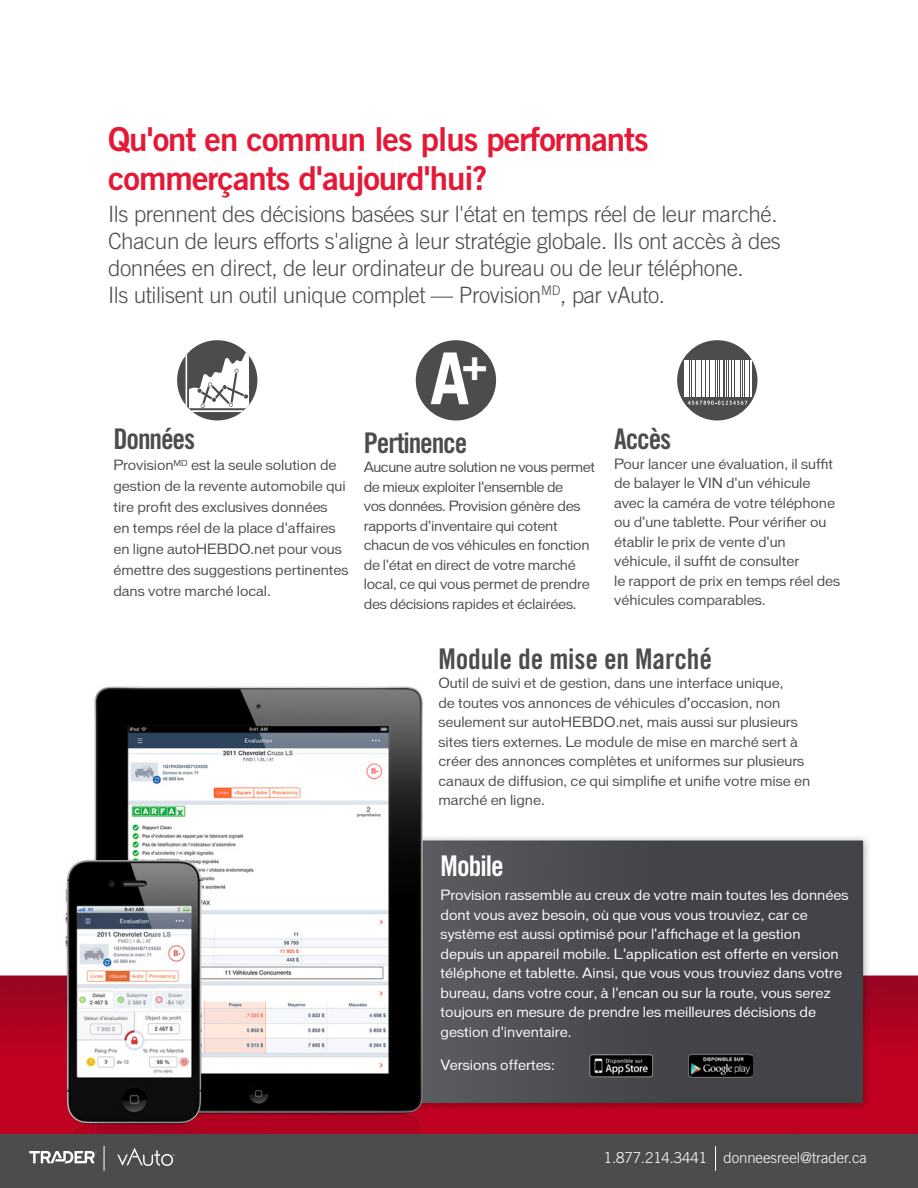
<style>
.page{position:relative;width:918px;height:1188px;background:#fff}
.page>*{position:absolute;margin:0;border:0;box-sizing:border-box;transform-origin:0 0}
.mw_intro_body{font:700 71.7px "Trade Gothic";color:#fff}
.mw_body_flap{font:33px/39px "Trade Gothic Bold Two";letter-spacing:-.03em;color:#e51836}
.mw_intro_body-2{font:28.5px "Trade Gothic Bold Cond Twenty";letter-spacing:-.005em;color:#4b4c4d}
.mw_intro_subhead__2{font:28.5px "Trade Gothic Bold Cond Twenty";letter-spacing:-.04em;color:#4b4c4d}
.t1{font:28.5px "Trade Gothic Bold Cond Twenty";letter-spacing:-.035em;color:#fff}
.mw_body_flap-2{font:300 22.5px/27px "Trade Gothic";letter-spacing:-.02em;color:#4b4c4d}
.mw_body{font:300 15px "Trade Gothic";letter-spacing:-.005em;color:#fff}
.mw_intro_body-3{font:13.5px/19.5px "Vonnes";letter-spacing:-.005em;color:#4b4c4d}
.mw_intro_subhead__2-2{font:13.5px/19.5px "Vonnes";letter-spacing:-.02em;color:#4b4c4d}
.mw_body-2{font:13.5px/19.5px "Vonnes";color:#fff}
</style>
<div class="page">
<img style="left:0;top:340px;width:918px;height:794px">
<div style="left:177px;top:340px;width:80px;height:80px;background:#4b4c4d;border-radius:50%"></div>
<div style="left:416px;top:340px;width:80px;height:80px;background:#4b4c4d;border-radius:50%"></div>
<div style="left:0;top:1134px;width:918px;height:54px;background:#4b4c4d"></div>
<svg style="left:29px;top:1151px;width:68px;height:12px"></svg>
<svg style="left:117px;top:1148px;width:58px;height:18px"></svg>
<svg style="left:104px;top:1146px;width:1px;height:25px"></svg>
<svg style="left:677px;top:340px;width:80px;height:80px;fill:#4b4c4d"></svg>
<hr style="left:684px;top:360px;width:1px;height:37px;background:#fff">
<hr style="left:685px;top:360px;width:2px;height:37px;background:#fff">
<hr style="left:688px;top:360px;width:1px;height:37px;background:#fff">
<hr style="left:690px;top:360px;width:1px;height:37px;background:#fff">
<hr style="left:692px;top:360px;width:1px;height:37px;background:#fff">
<hr style="left:694px;top:360px;width:1px;height:37px;background:#fff">
<hr style="left:696px;top:360px;width:1px;height:37px;background:#fff">
<hr style="left:697px;top:360px;width:1px;height:37px;background:#fff">
<hr style="left:699px;top:360px;width:1px;height:37px;background:#fff">
<hr style="left:700px;top:360px;width:1px;height:37px;background:#fff">
<hr style="left:702px;top:360px;width:1px;height:37px;background:#fff">
<hr style="left:704px;top:360px;width:1px;height:37px;background:#fff">
<hr style="left:705px;top:360px;width:1px;height:37px;background:#fff">
<hr style="left:706px;top:360px;width:1px;height:37px;background:#fff">
<hr style="left:708px;top:360px;width:1px;height:37px;background:#fff">
<hr style="left:710px;top:360px;width:1px;height:37px;background:#fff">
<hr style="left:712px;top:360px;width:2px;height:37px;background:#fff">
<hr style="left:715px;top:360px;width:1px;height:37px;background:#fff">
<hr style="left:716px;top:360px;width:1px;height:37px;background:#fff">
<hr style="left:719px;top:360px;width:1px;height:37px;background:#fff">
<hr style="left:720px;top:360px;width:1px;height:37px;background:#fff">
<hr style="left:722px;top:360px;width:1px;height:37px;background:#fff">
<hr style="left:725px;top:360px;width:1px;height:37px;background:#fff">
<hr style="left:727px;top:360px;width:1px;height:37px;background:#fff">
<hr style="left:729px;top:360px;width:1px;height:37px;background:#fff">
<hr style="left:731px;top:360px;width:1px;height:37px;background:#fff">
<hr style="left:732px;top:360px;width:1px;height:37px;background:#fff">
<hr style="left:735px;top:360px;width:1px;height:37px;background:#fff">
<hr style="left:736px;top:360px;width:3px;height:37px;background:#fff">
<hr style="left:739px;top:360px;width:1px;height:37px;background:#fff">
<hr style="left:742px;top:360px;width:1px;height:37px;background:#fff">
<hr style="left:743px;top:360px;width:1px;height:37px;background:#fff">
<hr style="left:745px;top:360px;width:1px;height:37px;background:#fff">
<hr style="left:747px;top:360px;width:1px;height:37px;background:#fff">
<hr style="left:748px;top:360px;width:1px;height:37px;background:#fff">
<hr style="left:750px;top:360px;width:1px;height:37px;background:#fff">
<svg style="left:688px;top:401px;width:59px;height:4px"></svg>
<svg style="left:186px;top:353px;width:63px;height:59px"></svg>
<img style="left:580px;top:1052px;width:82px;height:27px">
<img style="left:688px;top:1054px;width:64px;height:23px">
<svg style="left:715px;top:1146px;width:1px;height:25px"></svg>
<p class="mw_body_flap" style="left:108px;top:120px;width:542px">Qu'ont en commun les plus performants commerçants d'aujourd'hui?</p>
<p class="mw_body_flap-2" style="left:108px;top:200px;width:674px">Ils prennent des décisions basées sur l'état en temps réel de leur marché.<br>Chacun de leurs efforts s'aligne à leur stratégie globale. Ils ont accès à des données en direct, de leur ordinateur de bureau ou de leur téléphone.<br>Ils utilisent un outil unique complet — Provision<sup>MD</sup>, par vAuto.</p>
<p class="mw_intro_subhead__2" style="left:113px;top:422px;width:83px">Données</p>
<p class="mw_intro_subhead__2-2" style="left:113px;top:455px;width:237px;line-height:21px">Provision<sup>MD</sup> est la seule solution de gestion de la revente automobile qui tire profit des exclusives données<br>en temps réel de la place d'affaires en ligne autoHEBDO.net pour vous émettre des suggestions pertinentes dans votre marché local.</p>
<p class="mw_intro_body" style="left:430px;top:335px;width:59px">A<sup>+</sup></p>
<p class="mw_intro_subhead__2" style="left:364px;top:425px;width:105px">Pertinence</p>
<p class="mw_intro_subhead__2-2" style="left:364px;top:457px;width:233px">Aucune autre solution ne vous permet de mieux exploiter l'ensemble de<br>vos données. Provision génère des rapports d'inventaire qui cotent chacun de vos véhicules en fonction de l'état en direct de votre marché local, ce qui vous permet de prendre des décisions rapides et éclairées.</p>
<p class="mw_intro_body-2" style="left:614px;top:422px;width:59px">Accès</p>
<p class="mw_intro_body-3" style="left:614px;top:454px;width:228px">Pour lancer une évaluation, il suffit de balayer le VIN d'un véhicule avec la caméra de votre téléphone ou d'une tablette. Pour vérifier ou établir le prix de vente d'un véhicule, il suffit de consulter<br>le rapport de prix en temps réel des véhicules comparables.</p>
<p class="mw_intro_body-2" style="left:438px;top:641px;width:275px">Module de mise en Marché</p>
<p class="mw_intro_body-3" style="left:438px;top:673px;width:373px">Outil de suivi et de gestion, dans une interface unique,<br>de toutes vos annonces de véhicules d’occasion, non seulement sur autoHEBDO.net, mais aussi sur plusieurs sites tiers externes. Le module de mise en marché sert à créer des annonces complètes et uniformes sur plusieurs canaux de diffusion, ce qui simplifie et unifie votre mise en marché en ligne.</p>
<p class="t1" style="left:441px;top:849px;width:65px">Mobile</p>
<p class="mw_body-2" style="left:441px;top:886px;width:410px">Provision rassemble au creux de votre main toutes les données dont vous avez besoin, où que vous vous trouviez, car ce système est aussi optimisé pour l'affichage et la gestion<br>depuis un appareil mobile. L'application est offerte en version téléphone et tablette. Ainsi, que vous vous trouviez dans votre bureau, dans votre cour, à l'encan ou sur la route, vous serez toujours en mesure de prendre les meilleures décisions de gestion d'inventaire.</p>
<p class="mw_body-2" style="left:441px;top:1055px;width:115px">Versions offertes:</p>
<p class="mw_body" style="left:604px;top:1149px;width:265px">1.877.214.3441 donneesreel@trader.ca</p>
</div>
